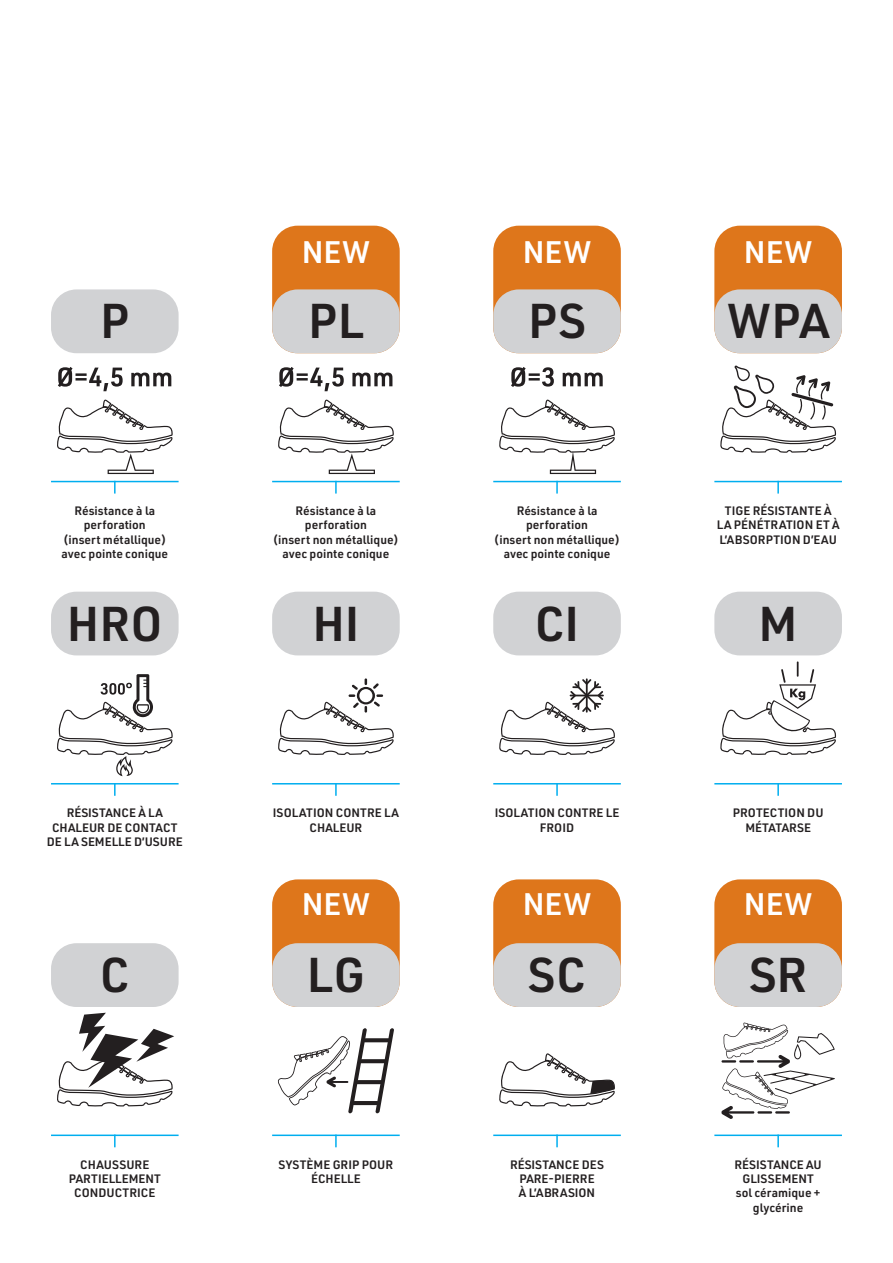
<style>
.page{position:relative;width:893px;height:1263px;background:#fff}
.page>*{position:absolute;margin:0;border:0;box-sizing:border-box;transform-origin:0 0}
.t1{font:600 47.85px "URWDIN";letter-spacing:.005em;color:#231f20}
.t2{font:600 30.6px "URWDIN";letter-spacing:.015em;color:#fff}
.t3{font:600 12px/14.4px "URWDIN";color:#231f20;text-align:center}
</style>
<div class="page">
<div style="left:51px;top:592px;width:128px;height:63px;background:#d1d2d4;border-radius:26px"></div>
<svg style="left:57px;top:674px;width:116px;height:102px"></svg>
<div style="left:714px;top:226px;width:128px;height:127px;background:#de761b;border-radius:26px"></div>
<div style="left:714px;top:289px;width:128px;height:64px;background:#d1d2d4;border-radius:26px"></div>
<svg style="left:720px;top:365px;width:116px;height:88px"></svg>
<div style="left:493px;top:226px;width:128px;height:127px;background:#de761b;border-radius:26px"></div>
<div style="left:493px;top:289px;width:128px;height:64px;background:#d1d2d4;border-radius:26px"></div>
<svg style="left:511px;top:367px;width:92px;height:20px"></svg>
<svg style="left:499px;top:399px;width:116px;height:75px"></svg>
<div style="left:272px;top:226px;width:128px;height:127px;background:#de761b;border-radius:26px"></div>
<div style="left:272px;top:289px;width:128px;height:64px;background:#d1d2d4;border-radius:26px"></div>
<svg style="left:279px;top:367px;width:113px;height:24px"></svg>
<svg style="left:278px;top:399px;width:116px;height:75px"></svg>
<div style="left:51px;top:289px;width:128px;height:64px;background:#d1d2d4;border-radius:26px"></div>
<svg style="left:58px;top:367px;width:113px;height:24px"></svg>
<svg style="left:57px;top:399px;width:116px;height:75px"></svg>
<div style="left:493px;top:592px;width:128px;height:63px;background:#d1d2d4;border-radius:26px"></div>
<hr style="left:586px;top:678px;width:2px;height:35px;background:#231f20">
<svg style="left:499px;top:679px;width:116px;height:76px"></svg>
<div style="left:272px;top:879px;width:128px;height:128px;background:#de761b;border-radius:26px"></div>
<div style="left:272px;top:943px;width:128px;height:64px;background:#d1d2d4;border-radius:26px"></div>
<svg style="left:278px;top:1028px;width:116px;height:85px"></svg>
<div style="left:51px;top:943px;width:128px;height:64px;background:#d1d2d4;border-radius:26px"></div>
<svg style="left:57px;top:1013px;width:117px;height:93px"></svg>
<div style="left:493px;top:879px;width:128px;height:128px;background:#de761b;border-radius:26px"></div>
<div style="left:493px;top:943px;width:128px;height:64px;background:#d1d2d4;border-radius:26px"></div>
<svg style="left:499px;top:1053px;width:116px;height:53px"></svg>
<div style="left:272px;top:592px;width:128px;height:63px;background:#d1d2d4;border-radius:26px"></div>
<svg style="left:278px;top:678px;width:116px;height:77px"></svg>
<div style="left:714px;top:592px;width:128px;height:63px;background:#d1d2d4;border-radius:26px"></div>
<svg style="left:720px;top:661px;width:116px;height:94px"></svg>
<div style="left:714px;top:879px;width:128px;height:128px;background:#de761b;border-radius:26px"></div>
<div style="left:714px;top:943px;width:128px;height:64px;background:#d1d2d4;border-radius:26px"></div>
<svg style="left:721px;top:1022px;width:114px;height:97px"></svg>
<hr style="left:714px;top:1134px;width:128px;height:2px;background:#00aeef">
<svg style="left:777px;top:1134px;width:2px;height:13px"></svg>
<hr style="left:714px;top:783px;width:128px;height:1px;background:#00aeef">
<svg style="left:777px;top:784px;width:2px;height:12px"></svg>
<hr style="left:714px;top:481px;width:128px;height:1px;background:#00aeef">
<svg style="left:777px;top:482px;width:2px;height:12px"></svg>
<hr style="left:272px;top:481px;width:128px;height:1px;background:#00aeef">
<svg style="left:335px;top:482px;width:2px;height:12px"></svg>
<hr style="left:272px;top:783px;width:128px;height:1px;background:#00aeef">
<svg style="left:335px;top:784px;width:2px;height:12px"></svg>
<hr style="left:272px;top:1134px;width:128px;height:2px;background:#00aeef">
<svg style="left:335px;top:1134px;width:2px;height:13px"></svg>
<hr style="left:493px;top:481px;width:128px;height:1px;background:#00aeef">
<svg style="left:556px;top:482px;width:2px;height:12px"></svg>
<hr style="left:493px;top:783px;width:128px;height:1px;background:#00aeef">
<svg style="left:556px;top:784px;width:2px;height:12px"></svg>
<hr style="left:493px;top:1134px;width:128px;height:2px;background:#00aeef">
<svg style="left:556px;top:1134px;width:2px;height:13px"></svg>
<hr style="left:51px;top:481px;width:128px;height:1px;background:#00aeef">
<svg style="left:114px;top:482px;width:2px;height:12px"></svg>
<hr style="left:51px;top:783px;width:128px;height:1px;background:#00aeef">
<svg style="left:114px;top:784px;width:2px;height:12px"></svg>
<hr style="left:51px;top:1134px;width:128px;height:2px;background:#00aeef">
<svg style="left:114px;top:1134px;width:2px;height:13px"></svg>
<h2 class="t2" style="left:302px;top:232px;width:70px">NEW</h2>
<h1 class="t1" style="left:100px;top:289px;width:30px">P</h1>
<h1 class="t1" style="left:308px;top:289px;width:57px">PL</h1>
<p class="t3" style="left:61px;top:503px;width:108px">Résistance à la perforation<br>(insert métallique) avec pointe conique</p>
<p class="t3" style="left:273px;top:503px;width:128px">Résistance à la perforation<br>(insert non métallique) avec pointe conique</p>
<h2 class="t2" style="left:523px;top:232px;width:70px">NEW</h2>
<h1 class="t1" style="left:528px;top:289px;width:59px">PS</h1>
<p class="t3" style="left:494px;top:503px;width:128px">Résistance à la perforation<br>(insert non métallique) avec pointe conique</p>
<h2 class="t2" style="left:744px;top:232px;width:70px">NEW</h2>
<h1 class="t1" style="left:727px;top:289px;width:104px">WPA</h1>
<p class="t3" style="left:717px;top:503px;width:124px">TIGE RÉSISTANTE À<br>LA PÉNÉTRATION ET À<br>L’ABSORPTION D’EAU</p>
<h1 class="t1" style="left:67px;top:591px;width:97px">HRO</h1>
<p class="t3" style="left:47px;top:805px;width:138px">RÉSISTANCE À LA<br>CHALEUR DE CONTACT<br>DE LA SEMELLE D’USURE</p>
<h1 class="t1" style="left:535px;top:591px;width:46px">CI</h1>
<h1 class="t1" style="left:312px;top:591px;width:49px">HI</h1>
<h1 class="t1" style="left:759px;top:591px;width:41px">M</h1>
<p class="t3" style="left:273px;top:805px;width:128px">ISOLATION CONTRE LA<br>CHALEUR</p>
<h2 class="t2" style="left:302px;top:884px;width:70px">NEW</h2>
<p class="t3" style="left:495px;top:805px;width:126px">ISOLATION CONTRE LE<br>FROID</p>
<h2 class="t2" style="left:523px;top:884px;width:70px">NEW</h2>
<p class="t3" style="left:733px;top:805px;width:92px">PROTECTION DU<br>MÉTATARSE</p>
<h2 class="t2" style="left:744px;top:884px;width:70px">NEW</h2>
<h1 class="t1" style="left:100px;top:943px;width:31px">C</h1>
<h1 class="t1" style="left:307px;top:943px;width:60px">LG</h1>
<h1 class="t1" style="left:528px;top:943px;width:60px">SC</h1>
<h1 class="t1" style="left:749px;top:943px;width:60px">SR</h1>
<p class="t3" style="left:69px;top:1157px;width:94px">CHAUSSURE<br>PARTIELLEMENT<br>CONDUCTRICE</p>
<p class="t3" style="left:279px;top:1157px;width:116px">SYSTÈME GRIP POUR<br>ÉCHELLE</p>
<p class="t3" style="left:510px;top:1157px;width:96px">RÉSISTANCE DES<br>PARE-PIERRE<br>À L’ABRASION</p>
<p class="t3" style="left:734px;top:1157px;width:89px">RÉSISTANCE AU<br>GLISSEMENT sol céramique + glycérine</p>
</div>
